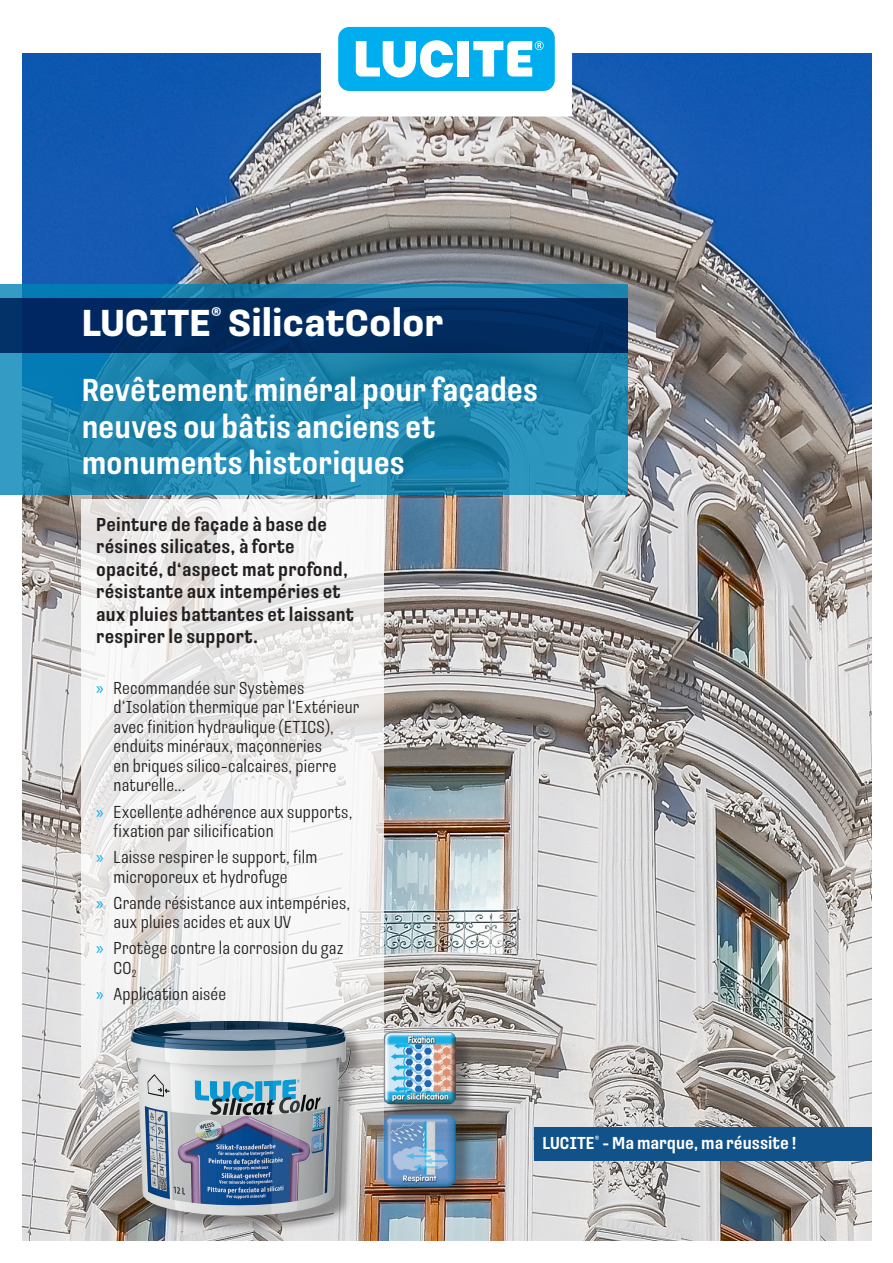
<style>
.page{position:relative;width:893px;height:1263px;background:#fff}
.page>*{position:absolute;margin:0;border:0;box-sizing:border-box;transform-origin:0 0}
.Head_29_5_31_5_bold{font:700 39px "Loos Condensed";color:#fff}
.Head_22_24_4{font:500 33px/36.6px "Loos Compressed";color:#fff}
.Fließ_11_12_Abn{font:500 19.5px/22.5px "Loos Compressed";letter-spacing:.01em;color:#231f20}
.t1{font:300 18px/19.5px "Loos Compressed";letter-spacing:.01em;color:#231f20}
.Claim_12_12{font:500 18px "Loos Compressed";color:#fff}
.s1{font-family:"Myriad Pro";font-weight:400;color:#00aeef}
</style>
<div class="page">
<img style="left:22px;top:53px;width:849px;height:1188px">
<div style="left:386px;top:1034px;width:88px;height:89px;background:#231f20;opacity:.45"></div>
<img style="left:384px;top:1032px;width:72px;height:72px">
<div style="left:386px;top:1117px;width:89px;height:88px;background:#231f20;opacity:.45"></div>
<img style="left:384px;top:1114px;width:72px;height:72px">
<div style="left:534px;top:1127px;width:337px;height:33px;background:#105289"></div>
<svg style="left:0;top:284px;width:628px;height:210px;background:#1e87b0"></svg>
<div style="left:0;top:298px;width:628px;height:55px;background:#022b60"></div>
<svg style="left:82px;top:500px;width:302px;height:695px;fill:#f3f3f3"></svg>
<div style="left:128px;top:1023px;width:241px;height:211px;background:#231f20;opacity:.45"></div>
<img style="left:125px;top:1021px;width:226px;height:195px">
<div style="left:321px;top:2px;width:251px;height:114px;background:#fff"></div>
<div style="left:338px;top:27px;width:217px;height:64px;background:#00aeef;border-radius:11px"></div>
<svg style="left:473px;top:41px;width:71px;height:35px"></svg>
<div style="left:458px;top:41px;width:11px;height:35px;background:#fff"></div>
<svg style="left:356px;top:40px;width:97px;height:38px"></svg>
<p class="Head_29_5_31_5_bold" style="left:82px;top:295px;width:363px">LUCITE<sup>®</sup> SilicatColor</p>
<p class="Head_22_24_4" style="left:82px;top:370px;width:458px">Revêtement minéral pour façades neuves ou bâtis anciens et monuments historiques</p>
<p class="Fließ_11_12_Abn" style="left:96px;top:512px;width:259px">Peinture de façade à base de résines silicates, à forte opacité, d‘aspect mat profond, résistante aux intempéries et aux pluies battantes et laissant respirer le support.</p>
<p class="t1" style="left:114px;top:677px;width:247px;text-indent:-17px"><span class="s1">»</span> Recommandée sur Systèmes d‘Isolation thermique par l‘Extérieur avec finition hydraulique (ETICS), enduits minéraux, maçonneries<br>en briques silico-calcaires, pierre naturelle...</p>
<p class="t1" style="left:114px;top:801px;width:240px;text-indent:-17px"><span class="s1">»</span> Excellente adhérence aux supports, fixation par silicification</p>
<p class="t1" style="left:114px;top:846px;width:205px;text-indent:-17px"><span class="s1">»</span> Laisse respirer le support, film microporeux et hydrofuge</p>
<p class="t1" style="left:114px;top:892px;width:238px;text-indent:-17px"><span class="s1">»</span> Grande résistance aux intempéries, aux pluies acides et aux UV</p>
<p class="t1" style="left:114px;top:938px;width:232px;text-indent:-17px"><span class="s1">»</span> Protège contre la corrosion du gaz<br>CO<sub>2</sub></p>
<p class="t1" style="left:96px;top:983px;width:132px"><span class="s1">»</span> Application aisée</p>
<p class="Claim_12_12" style="left:543px;top:1130px;width:255px">LUCITE<sup>®</sup> - Ma marque, ma réussite !</p>
</div>
